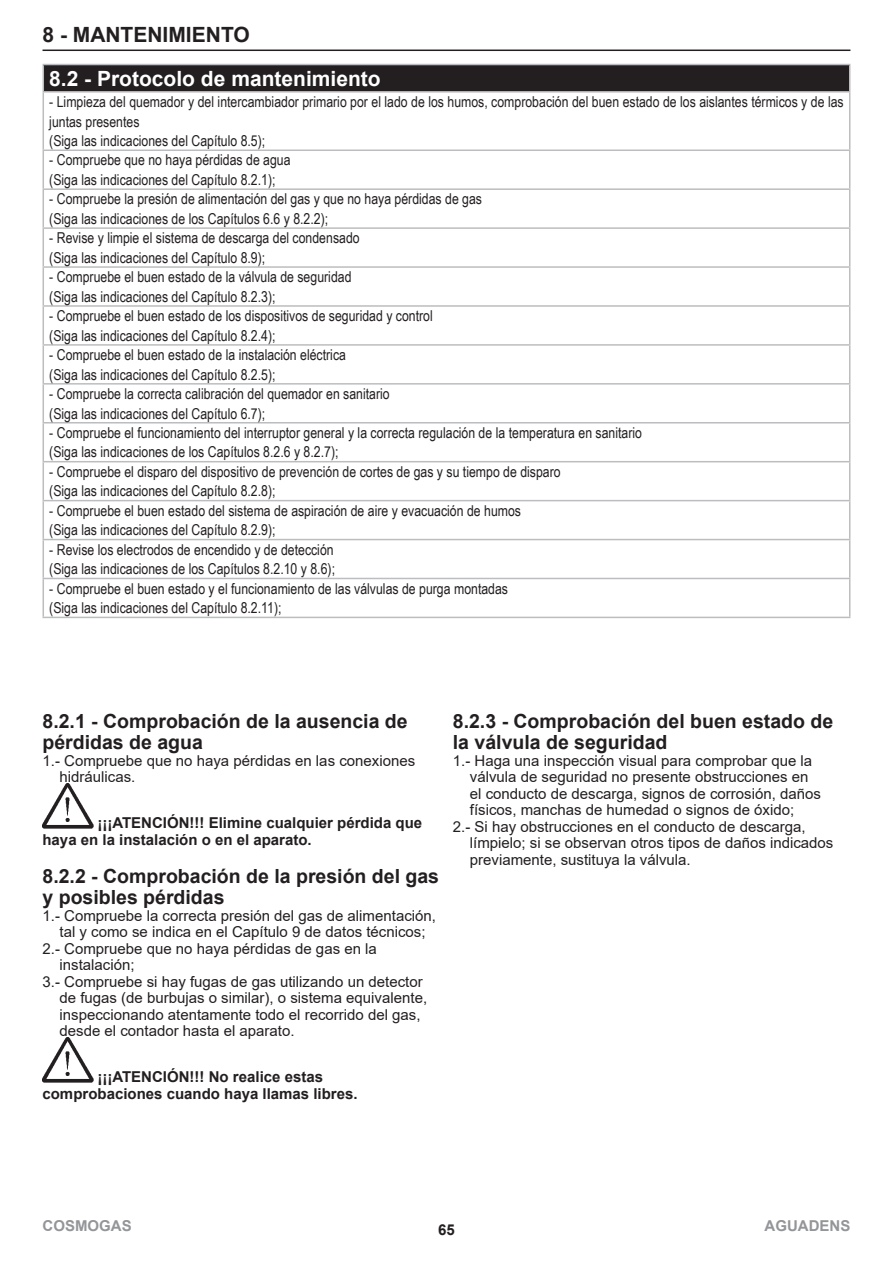
<style>
.page{position:relative;width:893px;height:1263px;background:#fff}
.page>*{position:absolute;margin:0;border:0;box-sizing:border-box;transform-origin:0 0}
.t1{font:700 21px "Arial";color:#fff}
.t2{font:700 21px "Arial";color:#231f20}
.t3{font:700 19.5px/21.5px "Arial";color:#231f20}
.t4{font:15px/19.5px "Arial Narrow";color:#231f20}
.t5{font:15px/16.5px "Arial";color:#231f20}
.t6{font:700 15px/16.5px "Arial";color:#231f20}
.t7{font:700 15px "Arial";color:#939598}
</style>
<div class="page">
<hr style="left:43px;top:50px;width:807px;height:1px;background:#231f20">
<div style="left:43px;top:65px;width:807px;height:27px;background:#231f20"></div>
<hr style="left:43px;top:64px;width:807px;height:1px;background:#bcbdc0">
<svg style="left:43px;top:65px;width:1px;height:26px"></svg>
<svg style="left:849px;top:65px;width:1px;height:26px"></svg>
<hr style="left:43px;top:91px;width:807px;height:2px;background:#bcbdc0">
<hr style="left:43px;top:93px;width:1px;height:56px;background:#bcbdc0">
<hr style="left:849px;top:93px;width:1px;height:56px;background:#bcbdc0">
<hr style="left:43px;top:149px;width:807px;height:2px;background:#bcbdc0">
<hr style="left:43px;top:151px;width:1px;height:37px;background:#bcbdc0">
<hr style="left:849px;top:151px;width:1px;height:37px;background:#bcbdc0">
<hr style="left:43px;top:188px;width:807px;height:2px;background:#bcbdc0">
<hr style="left:43px;top:190px;width:1px;height:37px;background:#bcbdc0">
<hr style="left:849px;top:190px;width:1px;height:37px;background:#bcbdc0">
<hr style="left:43px;top:227px;width:807px;height:2px;background:#bcbdc0">
<hr style="left:43px;top:229px;width:1px;height:37px;background:#bcbdc0">
<hr style="left:849px;top:229px;width:1px;height:37px;background:#bcbdc0">
<hr style="left:43px;top:266px;width:807px;height:2px;background:#bcbdc0">
<hr style="left:43px;top:268px;width:1px;height:37px;background:#bcbdc0">
<hr style="left:849px;top:268px;width:1px;height:37px;background:#bcbdc0">
<hr style="left:43px;top:305px;width:807px;height:2px;background:#bcbdc0">
<hr style="left:43px;top:307px;width:1px;height:37px;background:#bcbdc0">
<hr style="left:849px;top:307px;width:1px;height:37px;background:#bcbdc0">
<hr style="left:43px;top:344px;width:807px;height:2px;background:#bcbdc0">
<hr style="left:43px;top:346px;width:1px;height:37px;background:#bcbdc0">
<hr style="left:849px;top:346px;width:1px;height:37px;background:#bcbdc0">
<hr style="left:43px;top:383px;width:807px;height:2px;background:#bcbdc0">
<hr style="left:43px;top:385px;width:1px;height:37px;background:#bcbdc0">
<hr style="left:849px;top:385px;width:1px;height:37px;background:#bcbdc0">
<hr style="left:43px;top:422px;width:807px;height:1px;background:#bcbdc0">
<hr style="left:43px;top:423px;width:1px;height:38px;background:#bcbdc0">
<hr style="left:849px;top:423px;width:1px;height:38px;background:#bcbdc0">
<hr style="left:43px;top:461px;width:807px;height:1px;background:#bcbdc0">
<hr style="left:43px;top:462px;width:1px;height:38px;background:#bcbdc0">
<hr style="left:849px;top:462px;width:1px;height:38px;background:#bcbdc0">
<hr style="left:43px;top:500px;width:807px;height:1px;background:#bcbdc0">
<hr style="left:43px;top:501px;width:1px;height:38px;background:#bcbdc0">
<hr style="left:849px;top:501px;width:1px;height:38px;background:#bcbdc0">
<hr style="left:43px;top:539px;width:807px;height:1px;background:#bcbdc0">
<hr style="left:43px;top:540px;width:1px;height:38px;background:#bcbdc0">
<hr style="left:849px;top:540px;width:1px;height:38px;background:#bcbdc0">
<hr style="left:43px;top:578px;width:807px;height:1px;background:#bcbdc0">
<hr style="left:43px;top:579px;width:1px;height:38px;background:#bcbdc0">
<hr style="left:849px;top:579px;width:1px;height:38px;background:#bcbdc0">
<hr style="left:43px;top:617px;width:807px;height:1px;background:#bcbdc0">
<img style="left:42px;top:784px;width:51px;height:44px">
<img style="left:42px;top:1038px;width:51px;height:44px">
<h1 class="t2" style="left:42px;top:20px;width:209px">8 - MANTENIMIENTO</h1>
<h1 class="t1" style="left:49px;top:64px;width:333px">8.2 - Protocolo de mantenimiento</h1>
<p class="t4" style="left:49px;top:91px;width:796px">- Limpieza del quemador y del intercambiador primario por el lado de los humos, comprobación del buen estado de los aislantes térmicos y de las juntas presentes<br>(Siga las indicaciones del Capítulo 8.5);</p>
<p class="t4" style="left:49px;top:150px;width:243px">- Compruebe que no haya pérdidas de agua (Siga las indicaciones del Capítulo 8.2.1);</p>
<p class="t4" style="left:49px;top:189px;width:434px">- Compruebe la presión de alimentación del gas y que no haya pérdidas de gas (Siga las indicaciones de los Capítulos 6.6 y 8.2.2);</p>
<p class="t4" style="left:49px;top:228px;width:312px">- Revise y limpie el sistema de descarga del condensado (Siga las indicaciones del Capítulo 8.9);</p>
<p class="t4" style="left:49px;top:267px;width:304px">- Compruebe el buen estado de la válvula de seguridad (Siga las indicaciones del Capítulo 8.2.3);</p>
<p class="t4" style="left:49px;top:306px;width:385px">- Compruebe el buen estado de los dispositivos de seguridad y control (Siga las indicaciones del Capítulo 8.2.4);</p>
<p class="t4" style="left:49px;top:344px;width:298px">- Compruebe el buen estado de la instalación eléctrica (Siga las indicaciones del Capítulo 8.2.5);</p>
<p class="t4" style="left:49px;top:383px;width:342px">- Compruebe la correcta calibración del quemador en sanitario (Siga las indicaciones del Capítulo 6.7);</p>
<p class="t4" style="left:49px;top:422px;width:594px">- Compruebe el funcionamiento del interruptor general y la correcta regulación de la temperatura en sanitario (Siga las indicaciones de los Capítulos 8.2.6 y 8.2.7);</p>
<p class="t4" style="left:49px;top:461px;width:513px">- Compruebe el disparo del dispositivo de prevención de cortes de gas y su tiempo de disparo (Siga las indicaciones del Capítulo 8.2.8);</p>
<p class="t4" style="left:49px;top:500px;width:473px">- Compruebe el buen estado del sistema de aspiración de aire y evacuación de humos (Siga las indicaciones del Capítulo 8.2.9);</p>
<p class="t4" style="left:49px;top:539px;width:287px">- Revise los electrodos de encendido y de detección (Siga las indicaciones de los Capítulos 8.2.10 y 8.6);</p>
<p class="t4" style="left:49px;top:578px;width:460px">- Compruebe el buen estado y el funcionamiento de las válvulas de purga montadas (Siga las indicaciones del Capítulo 8.2.11);</p>
<h2 class="t3" style="left:42px;top:710px;width:367px">8.2.1 - Comprobación de la ausencia de pérdidas de agua</h2>
<p class="t5" style="left:59px;top:752px;width:357px;text-indent:-17px">1.- Compruebe que no haya pérdidas en las conexiones hidráulicas.</p>
<p class="t6" style="left:42px;top:815px;width:381px;text-indent:55px">¡¡¡ATENCIÓN!!! Elimine cualquier pérdida que haya en la instalación o en el aparato.</p>
<h2 class="t3" style="left:42px;top:865px;width:398px">8.2.2 - Comprobación de la presión del gas y posibles pérdidas</h2>
<p class="t5" style="left:42px;top:907px;width:395px">1.- Compruebe la correcta presión del gas de alimentación,</p>
<p class="t5" style="left:59px;top:923px;width:368px">tal y como se indica en el Capítulo 9 de datos técnicos;</p>
<p class="t5" style="left:42px;top:940px;width:336px">2.- Compruebe que no haya pérdidas de gas en la</p>
<p class="t5" style="left:59px;top:956px;width:77px">instalación;</p>
<p class="t5" style="left:42px;top:973px;width:382px">3.- Compruebe si hay fugas de gas utilizando un detector</p>
<p class="t5" style="left:59px;top:989px;width:369px">de fugas (de burbujas o similar), o sistema equivalente,</p>
<p class="t5" style="left:59px;top:1006px;width:363px">inspeccionando atentamente todo el recorrido del gas,</p>
<p class="t5" style="left:59px;top:1022px;width:237px">desde el contador hasta el aparato.</p>
<p class="t6" style="left:42px;top:1069px;width:317px;text-indent:55px">¡¡¡ATENCIÓN!!! No realice estas comprobaciones cuando haya llamas libres.</p>
<h2 class="t3" style="left:453px;top:710px;width:382px">8.2.3 - Comprobación del buen estado de la válvula de seguridad</h2>
<p class="t5" style="left:453px;top:752px;width:361px">1.- Haga una inspección visual para comprobar que la</p>
<p class="t5" style="left:470px;top:768px;width:340px">válvula de seguridad no presente obstrucciones en</p>
<p class="t5" style="left:470px;top:785px;width:353px">el conducto de descarga, signos de corrosión, daños</p>
<p class="t5" style="left:470px;top:801px;width:326px">físicos, manchas de humedad o signos de óxido;</p>
<p class="t5" style="left:453px;top:818px;width:354px">2.- Si hay obstrucciones en el conducto de descarga,</p>
<p class="t5" style="left:470px;top:834px;width:365px">límpielo; si se observan otros tipos de daños indicados</p>
<p class="t5" style="left:470px;top:851px;width:222px">previamente, sustituya la válvula.</p>
<p class="t7" style="left:43px;top:1215px;width:91px">COSMOGAS</p>
<p class="t6" style="left:438px;top:1221px;width:18px">65</p>
<p class="t7" style="left:765px;top:1215px;width:87px">AGUADENS</p>
</div>
